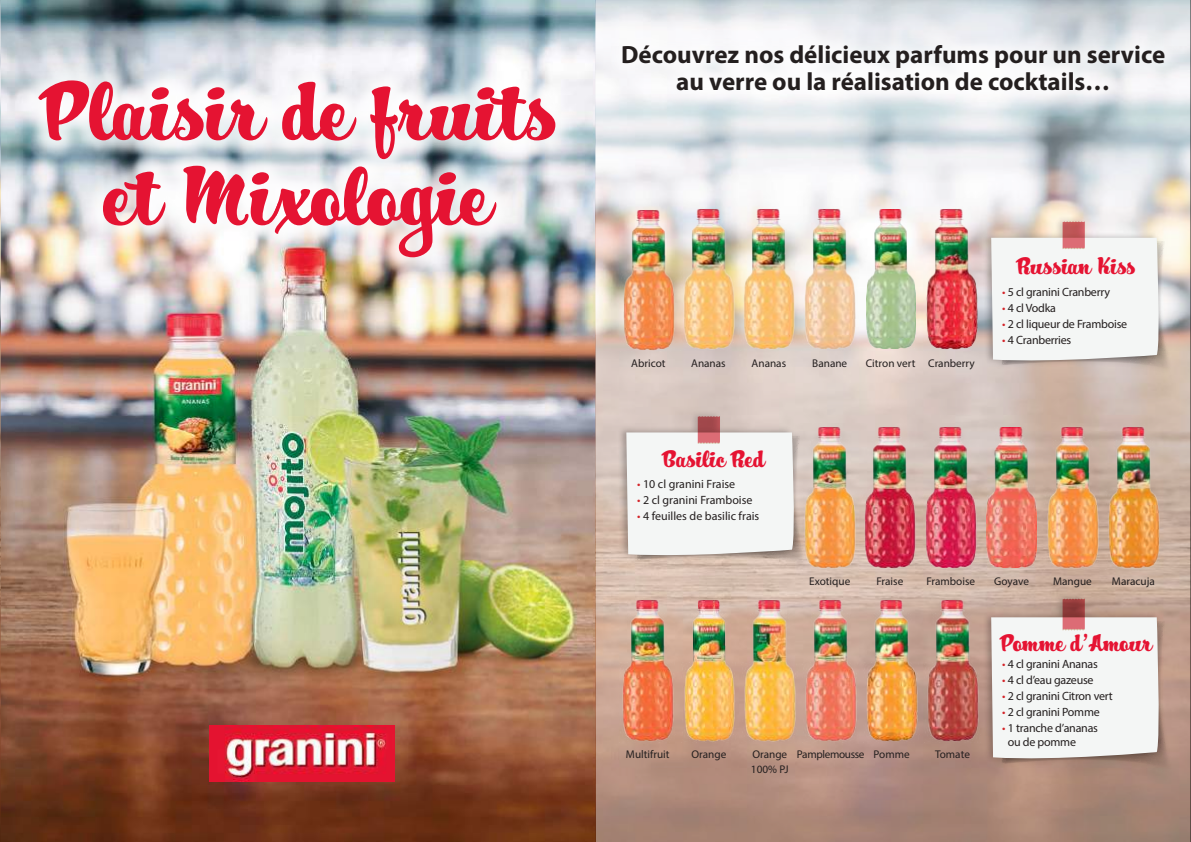
<style>
.page{position:relative;width:1191px;height:842px;background:#fff}
.page>*{position:absolute;margin:0;border:0;box-sizing:border-box;transform-origin:0 0}
.t1{font:75px/85px "Hucklebuck JF";color:#e51332;text-align:center}
.t2{font:700 25px/27px "Myriad Pro";color:#241f1f;text-align:center}
.t3{font:21.5px "Hucklebuck JF";color:#e51332}
.t4{font:12px/14px "Myriad Pro";letter-spacing:-.02em;color:#241f1f}
.t5{font:12px "Myriad Pro";color:#241f1f}
.t6{font:11.2px/14.9px "Myriad Pro";color:#241f1f}
.t7{font:11.2px "Myriad Pro";letter-spacing:-.03em;color:#241f1f}
.s1{color:#d42429}
</style>
<div class="page">
<img style="left:0;top:0;width:1190px;height:842px">
<div style="left:18px;top:60px;width:557px;height:218px;background:#fff;opacity:.75"></div>
<img style="left:209px;top:725px;width:185px;height:56px">
<img style="left:0;top:635px;width:1px;height:151px">
<hr style="left:0;top:0;width:1px;height:126px;background:#c0d0d6">
<img style="left:0;top:0;width:1px;height:121px">
<div style="left:604px;top:26px;width:578px;height:82px;background:#fff;opacity:.75"></div>
<img style="left:741px;top:206px;width:56px;height:145px">
<img style="left:680px;top:206px;width:56px;height:145px">
<img style="left:620px;top:207px;width:56px;height:145px">
<img style="left:802px;top:206px;width:55px;height:145px">
<img style="left:866px;top:209px;width:49px;height:139px">
<img style="left:923px;top:206px;width:56px;height:145px">
<div style="left:982px;top:215px;width:191px;height:159px;background:#241f1f;opacity:.3"></div>
<svg style="left:991px;top:221px;width:179px;height:149px"></svg>
<img style="left:802px;top:425px;width:55px;height:144px">
<img style="left:862px;top:425px;width:55px;height:144px">
<img style="left:922px;top:425px;width:56px;height:144px">
<img style="left:986px;top:428px;width:50px;height:140px">
<img style="left:1044px;top:425px;width:56px;height:144px">
<img style="left:1105px;top:425px;width:56px;height:144px">
<img style="left:620px;top:598px;width:55px;height:144px">
<div style="left:618px;top:410px;width:190px;height:158px;background:#241f1f;opacity:.3"></div>
<svg style="left:626px;top:416px;width:180px;height:148px"></svg>
<img style="left:681px;top:598px;width:56px;height:144px">
<img style="left:742px;top:598px;width:56px;height:144px">
<img style="left:802px;top:598px;width:56px;height:144px">
<img style="left:863px;top:598px;width:56px;height:144px">
<img style="left:924px;top:598px;width:56px;height:144px">
<div style="left:982px;top:592px;width:191px;height:181px;background:#241f1f;opacity:.3"></div>
<svg style="left:991px;top:599px;width:179px;height:170px"></svg>
<hr style="left:1190px;top:0;width:1px;height:842px;background:#241f1f">
<h1 class="t1" style="left:37px;top:75px;width:522px">Plaisir de fruits et Mixologie</h1>
<h2 class="t2" style="left:621px;top:40px;width:545px">Découvrez nos délicieux parfums pour un service au verre ou la réalisation de cocktails…</h2>
<p class="t6" style="left:631px;top:356px;width:36px">Abricot</p>
<p class="t6" style="left:691px;top:355px;width:36px">Ananas</p>
<p class="t6" style="left:751px;top:355px;width:36px">Ananas</p>
<p class="t6" style="left:812px;top:355px;width:36px">Banane</p>
<p class="t6" style="left:865px;top:355px;width:111px">Citron vert Cranberry</p>
<h3 class="t3" style="left:1015px;top:252px;width:122px">Russian Kiss</h3>
<p class="t4" style="left:1002px;top:284px;width:110px"><span class="s1">•</span> 5 cl granini Cranberry</p>
<p class="t4" style="left:1002px;top:300px;width:56px"><span class="s1">•</span> 4 cl Vodka</p>
<p class="t4" style="left:1002px;top:316px;width:127px"><span class="s1">•</span> 2 cl liqueur de Framboise</p>
<p class="t4" style="left:1002px;top:332px;width:71px"><span class="s1">•</span> 4 Cranberries</p>
<h3 class="t3" style="left:661px;top:445px;width:105px">Basilic Red</h3>
<p class="t5" style="left:637px;top:477px;width:100px"><span class="s1">•</span> 10 cl granini Fraise</p>
<p class="t5" style="left:637px;top:493px;width:117px"><span class="s1">•</span> 2 cl granini Framboise</p>
<p class="t5" style="left:637px;top:509px;width:124px"><span class="s1">•</span> 4 feuilles de basilic frais</p>
<p class="t6" style="left:626px;top:747px;width:45px">Multifruit</p>
<p class="t6" style="left:809px;top:573px;width:43px">Exotique</p>
<p class="t6" style="left:876px;top:573px;width:28px">Fraise</p>
<p class="t6" style="left:926px;top:573px;width:50px">Framboise</p>
<p class="t6" style="left:994px;top:573px;width:36px">Goyave</p>
<p class="t6" style="left:1053px;top:573px;width:40px">Mangue</p>
<p class="t6" style="left:1112px;top:573px;width:44px">Maracuja</p>
<p class="t6" style="left:691px;top:747px;width:36px">Orange</p>
<p class="t6" style="left:751px;top:747px;width:39px">Orange<br>100% PJ</p>
<p class="t7" style="left:797px;top:747px;width:114px">Pamplemousse Pomme</p>
<p class="t6" style="left:935px;top:747px;width:36px">Tomate</p>
<h3 class="t3" style="left:999px;top:629px;width:154px">Pomme d’Amour</h3>
<p class="t4" style="left:1002px;top:657px;width:97px"><span class="s1">•</span> 4 cl granini Ananas</p>
<p class="t4" style="left:1002px;top:673px;width:93px"><span class="s1">•</span> 4 cl d’eau gazeuse</p>
<p class="t4" style="left:1002px;top:689px;width:112px"><span class="s1">•</span> 2 cl granini Citron vert</p>
<p class="t4" style="left:1002px;top:705px;width:99px"><span class="s1">•</span> 2 cl granini Pomme</p>
<p class="t4" style="left:1008px;top:721px;width:92px;text-indent:-6px"><span class="s1">•</span> 1 tranche d’ananas ou de pomme</p>
</div>
